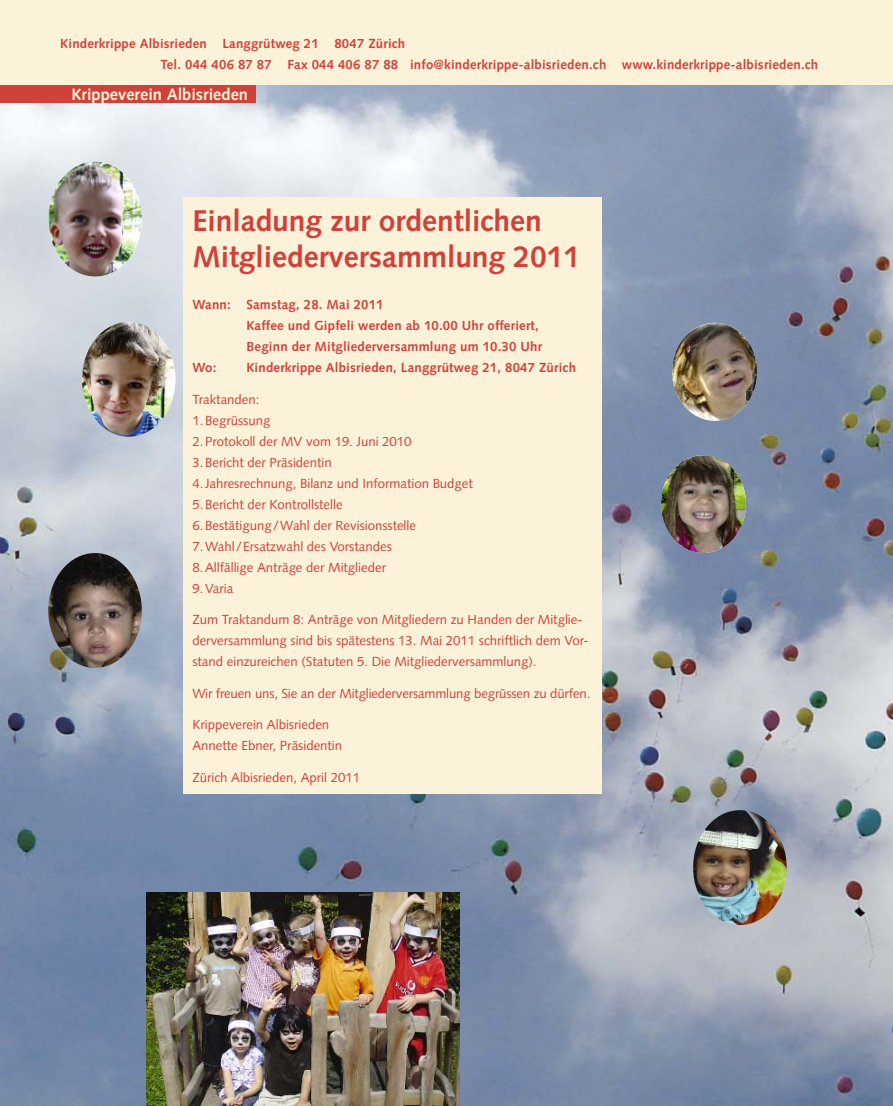
<style>
.page{position:relative;width:893px;height:1106px;background:#fff}
.page>*{position:absolute;margin:0;border:0;box-sizing:border-box;transform-origin:0 0}
.t1{font:700 30px/36px "Syntax";color:#cf423b}
.t2{font:700 16.5px "Syntax";color:#fcf2d9}
.t3{font:13.2px/21px "Syntax";color:#cf423b}
.t4{font:700 13.2px/21px "Syntax";letter-spacing:.015em;color:#cf423b}
</style>
<div class="page">
<img style="left:0;top:85px;width:893px;height:1021px">
<div style="left:0;top:0;width:893px;height:85px;background:#fcf2d9"></div>
<div style="left:183px;top:198px;width:418px;height:596px;background:#fcf2d9"></div>
<div style="left:0;top:85px;width:255px;height:17px;background:#cf423b"></div>
<img style="left:48px;top:162px;width:94px;height:114px;border-radius:50%">
<img style="left:82px;top:322px;width:94px;height:115px;border-radius:50%">
<img style="left:147px;top:892px;width:313px;height:214px">
<img style="left:693px;top:810px;width:94px;height:115px;border-radius:50%">
<img style="left:672px;top:323px;width:85px;height:97px;border-radius:50%">
<img style="left:661px;top:455px;width:85px;height:98px;border-radius:50%">
<img style="left:48px;top:553px;width:94px;height:115px;border-radius:50%">
<p class="t4" style="left:161px;top:34px;width:659px;text-indent:-100px">Kinderkrippe Albisrieden Langgrütweg 21 8047 Zürich<br>Tel. 044 406 87 87 Fax 044 406 87 88 info@kinderkrippe-albisrieden.ch www.kinderkrippe-albisrieden.ch</p>
<p class="t2" style="left:71px;top:87px;width:178px">Krippeverein Albisrieden</p>
<h1 class="t1" style="left:192px;top:205px;width:389px">Einladung zur ordentlichen<br>Mitgliederversammlung 2011</h1>
<p class="t4" style="left:192px;top:295px;width:193px">Wann: Samstag, 28. Mai 2011</p>
<p class="t4" style="left:246px;top:316px;width:294px">Kaffee und Gipfeli werden ab 10.00 Uhr offeriert,</p>
<p class="t4" style="left:246px;top:337px;width:297px">Beginn der Mitgliederversammlung um 10.30 Uhr</p>
<p class="t4" style="left:192px;top:358px;width:26px">Wo:</p>
<p class="t4" style="left:246px;top:358px;width:331px">Kinderkrippe Albisrieden, Langgrütweg 21, 8047 Zürich</p>
<p class="t3" style="left:192px;top:390px;width:282px">Traktanden:<br>1.Begrüssung<br>2.Protokoll der MV vom 19. Juni 2010<br>3.Bericht der Präsidentin<br>4.Jahresrechnung, Bilanz und Information Budget<br>5.Bericht der Kontrollstelle<br>6.Bestätigung/Wahl der Revisionsstelle<br>7.Wahl/Ersatzwahl des Vorstandes<br>8.Allfällige Anträge der Mitglieder<br>9.Varia</p>
<p class="t3" style="left:192px;top:610px;width:398px">Zum Traktandum 8: Anträge von Mitgliedern zu Handen der Mitglie&shy;derversammlung sind bis spätestens 13. Mai 2011 schriftlich dem Vor&shy;stand einzureichen (Statuten 5. Die Mitgliederversammlung).</p>
<p class="t3" style="left:192px;top:684px;width:399px">Wir freuen uns, Sie an der Mitgliederversammlung begrüssen zu dürfen.</p>
<p class="t3" style="left:192px;top:715px;width:151px">Krippeverein Albisrieden<br>Annette Ebner, Präsidentin</p>
<p class="t3" style="left:192px;top:768px;width:169px">Zürich Albisrieden, April 2011</p>
</div>
